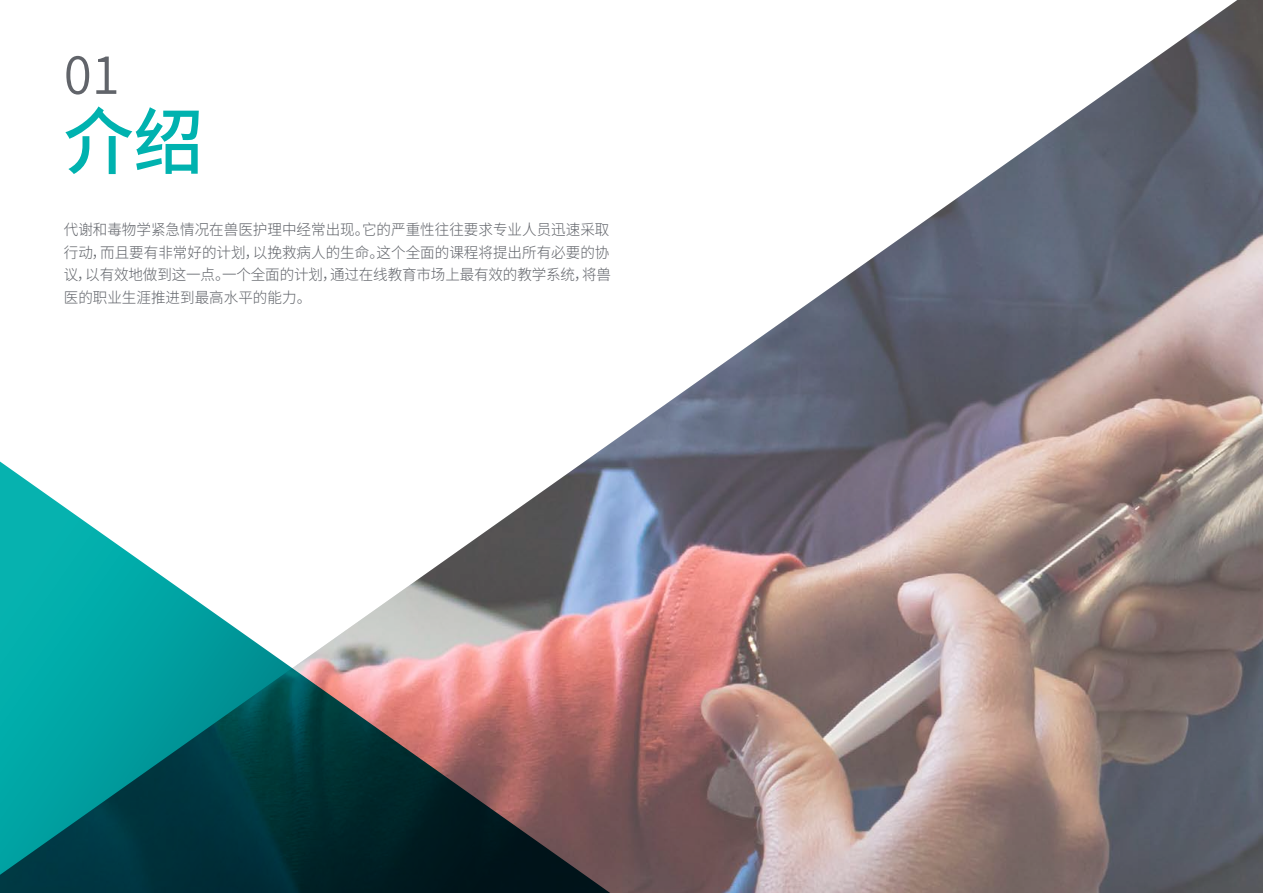
<style>
.page{position:relative;width:1263px;height:893px;background:#fff}
.page>*{position:absolute;margin:0;border:0;box-sizing:border-box;transform-origin:0 0}
.t1{font:500 72px "Source Han Sans CN";color:#00b2af}
.t2{font:52.5px "Source Han Sans CN";color:#61646a}
.t3{font:300 15px/22.5px "Source Han Sans CN";letter-spacing:-.01em;color:#61646a;text-align:justify}
</style>
<div class="page">
<img style="left:606px;top:0;width:657px;height:893px">
<svg style="left:0;top:446px;width:640px;height:447px"></svg>
<h2 class="t2" style="left:64px;top:45px;width:57px">01</h2>
<h1 class="t1" style="left:64px;top:101px;width:141px">介绍</h1>
<p class="t3" style="left:64px;top:219px;width:549px">代谢和毒物学紧急情况在兽医护理中经常出现。它的严重性往往要求专业人员迅速采取行动，而且要有非常好的计划，以挽救病人的生命。这个全面的课程将提出所有必要的协议，以有效地做到这一点。一个全面的计划，通过在线教育市场上最有效的教学系统，将兽医的职业生涯推进到最高水平的能力。</p>
</div>
